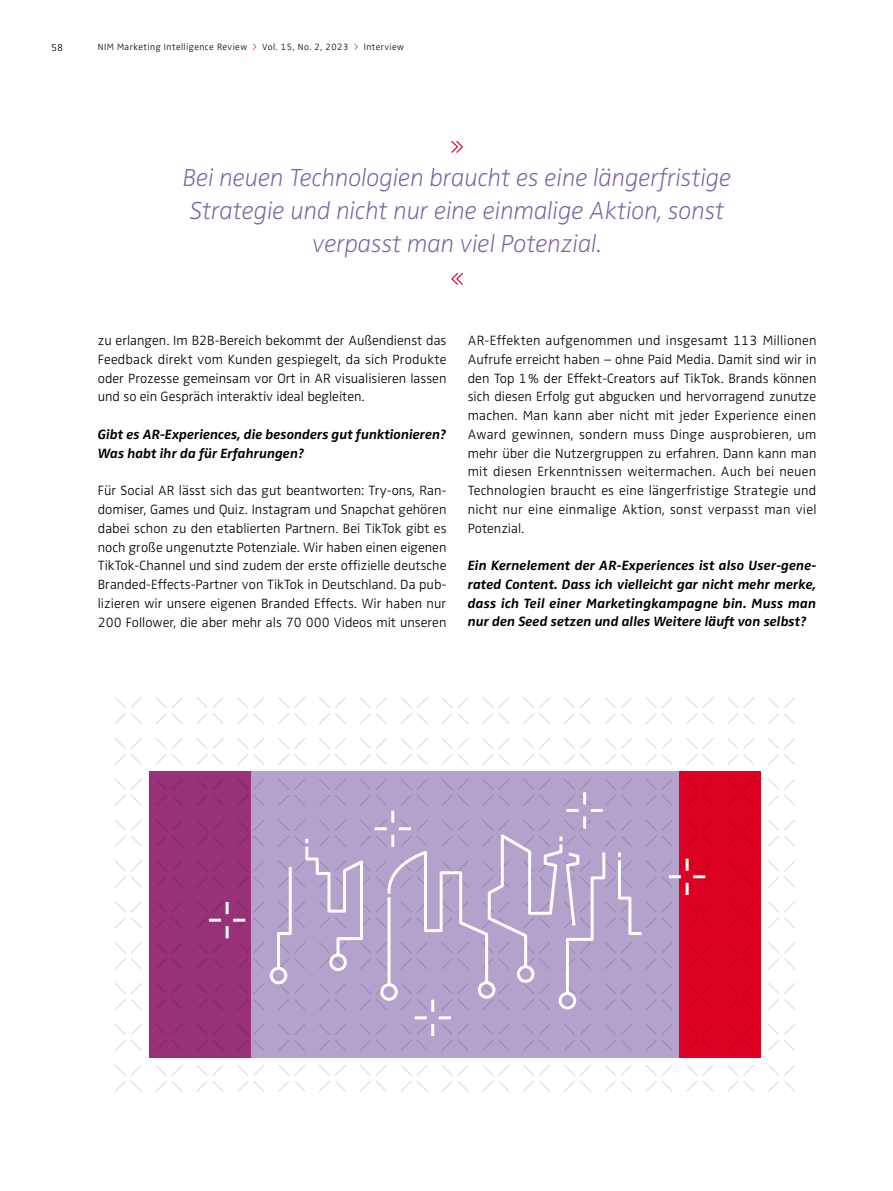
<style>
.page{position:relative;width:893px;height:1191px;background:#fff}
.page>*{position:absolute;margin:0;border:0;box-sizing:border-box;transform-origin:0 0}
.t1{font:italic 300 expanded 25.5px/33px "Zwo OT";letter-spacing:-.01em;color:#7d61a5;text-align:center}
.t2{font:300 13.8px/18.8px "Zwo OT";color:#000;text-align:justify}
.t3{font:italic 700 13.8px/18.8px "Zwo OT";color:#000}
.t4{font:300 10.5px "Zwo OT";color:#000}
.t5{font:300 9.3px "Zwo OT";letter-spacing:.05em;color:#000}
</style>
<div class="page">
<div style="left:149px;top:771px;width:571px;height:286px;background:#b2a2cc"></div>
<div style="left:149px;top:771px;width:102px;height:286px;background:#993178"></div>
<div style="left:679px;top:771px;width:81px;height:286px;background:#dc0023"></div>
<svg style="left:115px;top:1065px;width:27px;height:27px"></svg>
<svg style="left:115px;top:1024px;width:27px;height:27px"></svg>
<svg style="left:115px;top:983px;width:27px;height:27px"></svg>
<svg style="left:115px;top:942px;width:27px;height:27px"></svg>
<svg style="left:115px;top:901px;width:27px;height:28px"></svg>
<svg style="left:115px;top:860px;width:27px;height:28px"></svg>
<svg style="left:115px;top:820px;width:27px;height:27px"></svg>
<svg style="left:115px;top:779px;width:27px;height:27px"></svg>
<svg style="left:115px;top:738px;width:27px;height:27px"></svg>
<svg style="left:115px;top:697px;width:27px;height:27px"></svg>
<svg style="left:156px;top:1065px;width:27px;height:27px"></svg>
<svg style="left:156px;top:1024px;width:27px;height:27px"></svg>
<svg style="left:156px;top:983px;width:27px;height:27px"></svg>
<svg style="left:156px;top:942px;width:27px;height:27px"></svg>
<svg style="left:156px;top:902px;width:27px;height:26px"></svg>
<svg style="left:156px;top:861px;width:26px;height:26px"></svg>
<svg style="left:156px;top:820px;width:27px;height:27px"></svg>
<svg style="left:156px;top:779px;width:27px;height:27px"></svg>
<svg style="left:156px;top:738px;width:27px;height:27px"></svg>
<svg style="left:156px;top:697px;width:27px;height:27px"></svg>
<svg style="left:196px;top:1065px;width:28px;height:27px"></svg>
<svg style="left:197px;top:1024px;width:26px;height:27px"></svg>
<svg style="left:197px;top:983px;width:26px;height:27px"></svg>
<svg style="left:197px;top:861px;width:26px;height:26px"></svg>
<svg style="left:197px;top:820px;width:26px;height:26px"></svg>
<svg style="left:197px;top:779px;width:26px;height:27px"></svg>
<svg style="left:196px;top:738px;width:28px;height:27px"></svg>
<svg style="left:196px;top:697px;width:28px;height:27px"></svg>
<svg style="left:237px;top:1065px;width:27px;height:27px"></svg>
<svg style="left:237px;top:1024px;width:27px;height:27px"></svg>
<svg style="left:237px;top:983px;width:27px;height:27px"></svg>
<svg style="left:238px;top:861px;width:26px;height:27px"></svg>
<svg style="left:237px;top:820px;width:27px;height:27px"></svg>
<svg style="left:237px;top:779px;width:27px;height:27px"></svg>
<svg style="left:237px;top:738px;width:27px;height:27px"></svg>
<svg style="left:237px;top:697px;width:27px;height:27px"></svg>
<svg style="left:278px;top:1065px;width:27px;height:27px"></svg>
<svg style="left:278px;top:1040px;width:27px;height:11px"></svg>
<svg style="left:278px;top:779px;width:27px;height:10px"></svg>
<svg style="left:278px;top:738px;width:27px;height:27px"></svg>
<svg style="left:278px;top:697px;width:27px;height:27px"></svg>
<svg style="left:319px;top:1065px;width:27px;height:27px"></svg>
<svg style="left:319px;top:1040px;width:27px;height:11px"></svg>
<svg style="left:319px;top:779px;width:27px;height:10px"></svg>
<svg style="left:319px;top:738px;width:27px;height:27px"></svg>
<svg style="left:319px;top:697px;width:27px;height:27px"></svg>
<svg style="left:360px;top:1065px;width:27px;height:27px"></svg>
<svg style="left:360px;top:1040px;width:27px;height:11px"></svg>
<svg style="left:360px;top:779px;width:27px;height:10px"></svg>
<svg style="left:360px;top:738px;width:27px;height:27px"></svg>
<svg style="left:360px;top:697px;width:27px;height:27px"></svg>
<svg style="left:401px;top:1065px;width:27px;height:27px"></svg>
<svg style="left:401px;top:1040px;width:27px;height:11px"></svg>
<svg style="left:401px;top:779px;width:27px;height:10px"></svg>
<svg style="left:401px;top:738px;width:27px;height:27px"></svg>
<svg style="left:401px;top:697px;width:27px;height:27px"></svg>
<svg style="left:441px;top:1065px;width:28px;height:27px"></svg>
<svg style="left:441px;top:1040px;width:28px;height:11px"></svg>
<svg style="left:441px;top:779px;width:28px;height:10px"></svg>
<svg style="left:441px;top:738px;width:28px;height:27px"></svg>
<svg style="left:441px;top:697px;width:28px;height:27px"></svg>
<svg style="left:482px;top:1065px;width:27px;height:27px"></svg>
<svg style="left:482px;top:1040px;width:27px;height:11px"></svg>
<svg style="left:482px;top:779px;width:27px;height:10px"></svg>
<svg style="left:482px;top:738px;width:27px;height:27px"></svg>
<svg style="left:482px;top:697px;width:27px;height:27px"></svg>
<svg style="left:523px;top:1065px;width:27px;height:27px"></svg>
<svg style="left:523px;top:1040px;width:27px;height:11px"></svg>
<svg style="left:523px;top:779px;width:27px;height:10px"></svg>
<svg style="left:523px;top:738px;width:27px;height:27px"></svg>
<svg style="left:523px;top:697px;width:27px;height:27px"></svg>
<svg style="left:564px;top:1065px;width:27px;height:27px"></svg>
<svg style="left:564px;top:1040px;width:27px;height:11px"></svg>
<svg style="left:564px;top:779px;width:27px;height:10px"></svg>
<svg style="left:564px;top:738px;width:27px;height:27px"></svg>
<svg style="left:564px;top:697px;width:27px;height:27px"></svg>
<svg style="left:605px;top:1065px;width:27px;height:27px"></svg>
<svg style="left:605px;top:1040px;width:27px;height:11px"></svg>
<svg style="left:605px;top:779px;width:27px;height:10px"></svg>
<svg style="left:605px;top:738px;width:27px;height:27px"></svg>
<svg style="left:605px;top:697px;width:27px;height:27px"></svg>
<svg style="left:646px;top:1065px;width:27px;height:27px"></svg>
<svg style="left:646px;top:1024px;width:27px;height:27px"></svg>
<svg style="left:646px;top:983px;width:27px;height:27px"></svg>
<svg style="left:646px;top:942px;width:27px;height:27px"></svg>
<svg style="left:646px;top:820px;width:27px;height:27px"></svg>
<svg style="left:646px;top:779px;width:27px;height:27px"></svg>
<svg style="left:646px;top:738px;width:27px;height:27px"></svg>
<svg style="left:646px;top:697px;width:27px;height:27px"></svg>
<svg style="left:686px;top:1065px;width:28px;height:27px"></svg>
<svg style="left:686px;top:1024px;width:28px;height:27px"></svg>
<svg style="left:686px;top:983px;width:28px;height:27px"></svg>
<svg style="left:686px;top:942px;width:28px;height:27px"></svg>
<svg style="left:686px;top:820px;width:28px;height:27px"></svg>
<svg style="left:686px;top:779px;width:28px;height:27px"></svg>
<svg style="left:686px;top:738px;width:28px;height:27px"></svg>
<svg style="left:686px;top:697px;width:28px;height:27px"></svg>
<svg style="left:727px;top:1065px;width:27px;height:27px"></svg>
<svg style="left:727px;top:1024px;width:27px;height:27px"></svg>
<svg style="left:727px;top:983px;width:27px;height:27px"></svg>
<svg style="left:727px;top:942px;width:27px;height:27px"></svg>
<svg style="left:727px;top:901px;width:27px;height:27px"></svg>
<svg style="left:727px;top:861px;width:27px;height:27px"></svg>
<svg style="left:727px;top:820px;width:27px;height:27px"></svg>
<svg style="left:727px;top:779px;width:27px;height:27px"></svg>
<svg style="left:727px;top:738px;width:27px;height:27px"></svg>
<svg style="left:727px;top:697px;width:27px;height:27px"></svg>
<svg style="left:768px;top:1065px;width:27px;height:27px"></svg>
<svg style="left:768px;top:1024px;width:27px;height:27px"></svg>
<svg style="left:768px;top:983px;width:27px;height:27px"></svg>
<svg style="left:768px;top:942px;width:27px;height:27px"></svg>
<svg style="left:768px;top:901px;width:27px;height:28px"></svg>
<svg style="left:768px;top:860px;width:27px;height:28px"></svg>
<svg style="left:768px;top:820px;width:27px;height:27px"></svg>
<svg style="left:768px;top:779px;width:27px;height:27px"></svg>
<svg style="left:768px;top:738px;width:27px;height:27px"></svg>
<svg style="left:768px;top:697px;width:27px;height:27px"></svg>
<svg style="left:451px;top:141px;width:12px;height:12px"></svg>
<svg style="left:451px;top:273px;width:12px;height:12px"></svg>
<svg style="left:269px;top:789px;width:373px;height:247px"></svg>
<svg style="left:646px;top:858px;width:67px;height:70px"></svg>
<svg style="left:197px;top:901px;width:67px;height:68px"></svg>
<svg style="left:253px;top:44px;width:3px;height:6px"></svg>
<svg style="left:354px;top:44px;width:4px;height:6px"></svg>
<p class="t4" style="left:51px;top:41px;width:14px">58</p>
<p class="t5" style="left:98px;top:41px;width:151px">NIM Marketing Intelligence Review</p>
<p class="t5" style="left:262px;top:41px;width:88px">Vol. 15, No. 2, 2023</p>
<p class="t5" style="left:364px;top:41px;width:42px">Interview</p>
<h1 class="t1" style="left:183px;top:161px;width:550px">Bei neuen Technologien braucht es eine längerfristige<br>Strategie und nicht nur eine einmalige Aktion, sonst verpasst man viel Potenzial.</h1>
<p class="t2" style="left:98px;top:331px;width:350px">zu erlangen. Im B2B-Bereich bekommt der Außendienst das Feedback direkt vom Kunden gespiegelt, da sich Produkte oder Prozesse gemeinsam vor Ort in AR visualisieren lassen und so ein Gespräch interaktiv ideal begleiten.</p>
<p class="t3" style="left:98px;top:425px;width:350px">Gibt es AR-Experiences, die besonders gut funktionieren?<br>Was habt ihr da für Erfahrungen?</p>
<p class="t2" style="left:98px;top:481px;width:350px">Für Social AR lässt sich das gut beantworten: Try-ons, Ran&shy;domiser, Games und Quiz. Instagram und Snapchat gehören dabei schon zu den etablierten Partnern. Bei TikTok gibt es noch große ungenutzte Potenziale. Wir haben einen eigenen TikTok-Channel und sind zudem der erste offizielle deutsche Branded-Effects-Partner von TikTok in Deutschland. Da pub&shy;lizieren wir unsere eigenen Branded Effects. Wir haben nur 200 Follower, die aber mehr als 70 000 Videos mit unseren</p>
<p class="t2" style="left:468px;top:331px;width:350px">AR-Effekten aufgenommen und insgesamt 113 Millionen Aufrufe erreicht haben – ohne Paid Media. Damit sind wir in den Top 1 % der Effekt-Creators auf TikTok. Brands können sich diesen Erfolg gut abgucken und hervorragend zunutze machen. Man kann aber nicht mit jeder Experience einen Award gewinnen, sondern muss Dinge ausprobieren, um mehr über die Nutzergruppen zu erfahren. Dann kann man mit diesen Erkenntnissen weitermachen. Auch bei neuen Technologien braucht es eine längerfristige Strategie und nicht nur eine einmalige Aktion, sonst verpasst man viel Potenzial.</p>
<p class="t3" style="left:468px;top:556px;width:350px;text-align:justify">Ein Kernelement der AR-Experiences ist also User-gene&shy;rated Content. Dass ich vielleicht gar nicht mehr merke, dass ich Teil einer Marketingkampagne bin. Muss man nur den Seed setzen und alles Weitere läuft von selbst?</p>
</div>
